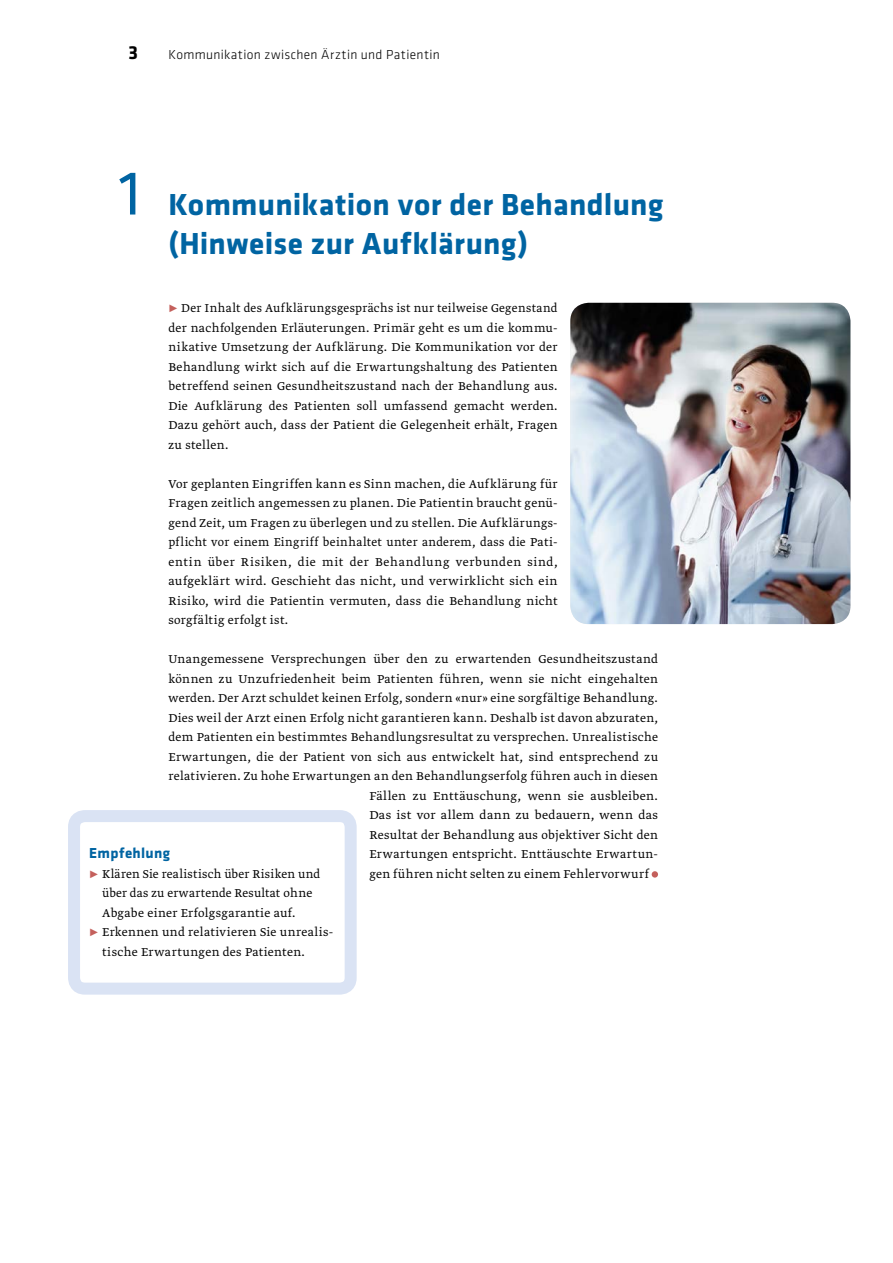
<style>
.page{position:relative;width:893px;height:1263px;background:#fff}
.page>*{position:absolute;margin:0;border:0;box-sizing:border-box;transform-origin:0 0}
.t1{font:64.5px "Klavika";color:#0064a2}
.t2{font:700 31.5px/39px "Klavika";letter-spacing:.01em;color:#0064a2}
.t3{font:700 19.5px "Klavika";color:#000}
.t4{font:700 15px "Klavika";letter-spacing:.02em;color:#0064a2}
.t5{font:300 13.5px/19.5px "Greta Text Std";letter-spacing:.025em;color:#000}
.t6{font:300 13.5px "Klavika";letter-spacing:.025em;color:#000}
.s1{font-family:"Klavika";font-weight:700;font-size:15px;color:#c4605c}
</style>
<div class="page">
<div style="left:68px;top:810px;width:289px;height:185px;border:12px solid #dae3f4;border-radius:11px"></div>
<div style="left:652px;top:871px;width:6px;height:7px;background:#c4605c;border-radius:50%"></div>
<img style="left:570px;top:303px;width:280px;height:321px">
<h3 class="t3" style="left:129px;top:38px;width:11px">3</h3>
<p class="t6" style="left:168px;top:46px;width:273px">Kommunikation zwischen Ärztin und Patientin</p>
<h1 class="t1" style="left:119px;top:151px;width:24px">1</h1>
<h2 class="t2" style="left:168px;top:183px;width:496px">Kommunikation vor der Behandlung (Hinweise zur Aufklärung)</h2>
<p class="t5" style="left:168px;top:299px;width:391px;text-align:justify"><span class="s1">•</span> Der Inhalt des Aufklärungsgesprächs ist nur teilweise Gegenstand der nachfolgenden Erläuterungen. Primär geht es um die kommu&shy;nikative Umsetzung der Aufklärung. Die Kommunikation vor der Behandlung wirkt sich auf die Erwartungshaltung des Patienten betreffend seinen Gesundheitszustand nach der Behandlung aus.<br>Die Aufklärung des Patienten soll umfassend gemacht werden.<br>Dazu gehört auch, dass der Patient die Gelegenheit erhält, Fragen zu stellen.</p>
<p class="t5" style="left:168px;top:474px;width:391px;text-align:justify">Vor geplanten Eingriffen kann es Sinn machen, die Aufklärung für Fragen zeitlich angemessen zu planen. Die Patientin braucht genü&shy;gend Zeit, um Fragen zu überlegen und zu stellen. Die Aufklärungs&shy;pflicht vor einem Eingriff beinhaltet unter anderem, dass die Pati&shy;entin über Risiken, die mit der Behandlung verbunden sind, aufgeklärt wird. Geschieht das nicht, und verwirklicht sich ein Risiko, wird die Patientin vermuten, dass die Behandlung nicht sorgfältig erfolgt ist.</p>
<p class="t5" style="left:168px;top:650px;width:491px">Unangemessene Versprechungen über den zu erwartenden Gesundheitszustand</p>
<p class="t5" style="left:168px;top:669px;width:491px">können zu Unzufriedenheit beim Patienten führen, wenn sie nicht eingehalten</p>
<p class="t5" style="left:168px;top:689px;width:491px">werden. Der Arzt schuldet keinen Erfolg, sondern «nur» eine sorgfältige Behandlung.</p>
<p class="t5" style="left:168px;top:708px;width:491px">Dies weil der Arzt einen Erfolg nicht garantieren kann. Deshalb ist davon abzuraten,</p>
<p class="t5" style="left:168px;top:728px;width:491px">dem Patienten ein bestimmtes Behandlungsresultat zu versprechen. Unrealistische</p>
<p class="t5" style="left:168px;top:747px;width:491px">Erwartungen, die der Patient von sich aus entwickelt hat, sind entsprechend zu</p>
<p class="t5" style="left:168px;top:767px;width:491px">relativieren. Zu hohe Erwartungen an den Behandlungserfolg führen auch in diesen</p>
<p class="t5" style="left:369px;top:786px;width:290px">Fällen zu Enttäuschung, wenn sie ausbleiben.</p>
<p class="t5" style="left:369px;top:806px;width:290px">Das ist vor allem dann zu bedauern, wenn das</p>
<p class="t5" style="left:369px;top:825px;width:290px">Resultat der Behandlung aus objektiver Sicht den</p>
<p class="t5" style="left:369px;top:845px;width:290px">Erwartungen entspricht. Enttäuschte Erwartun-</p>
<p class="t5" style="left:369px;top:864px;width:281px">gen führen nicht selten zu einem Fehlervorwurf</p>
<p class="t4" style="left:89px;top:842px;width:82px">Empfehlung</p>
<p class="t5" style="left:102px;top:864px;width:220px;text-indent:-13px"><span class="s1">•</span> Klären Sie realistisch über Risiken und über das zu erwartende Resultat ohne<br>Abgabe einer Erfolgsgarantie auf.</p>
<p class="t5" style="left:102px;top:923px;width:233px;text-indent:-13px"><span class="s1">•</span> Erkennen und relativieren Sie unrealis&shy;tische Erwartungen des Patienten.</p>
</div>
